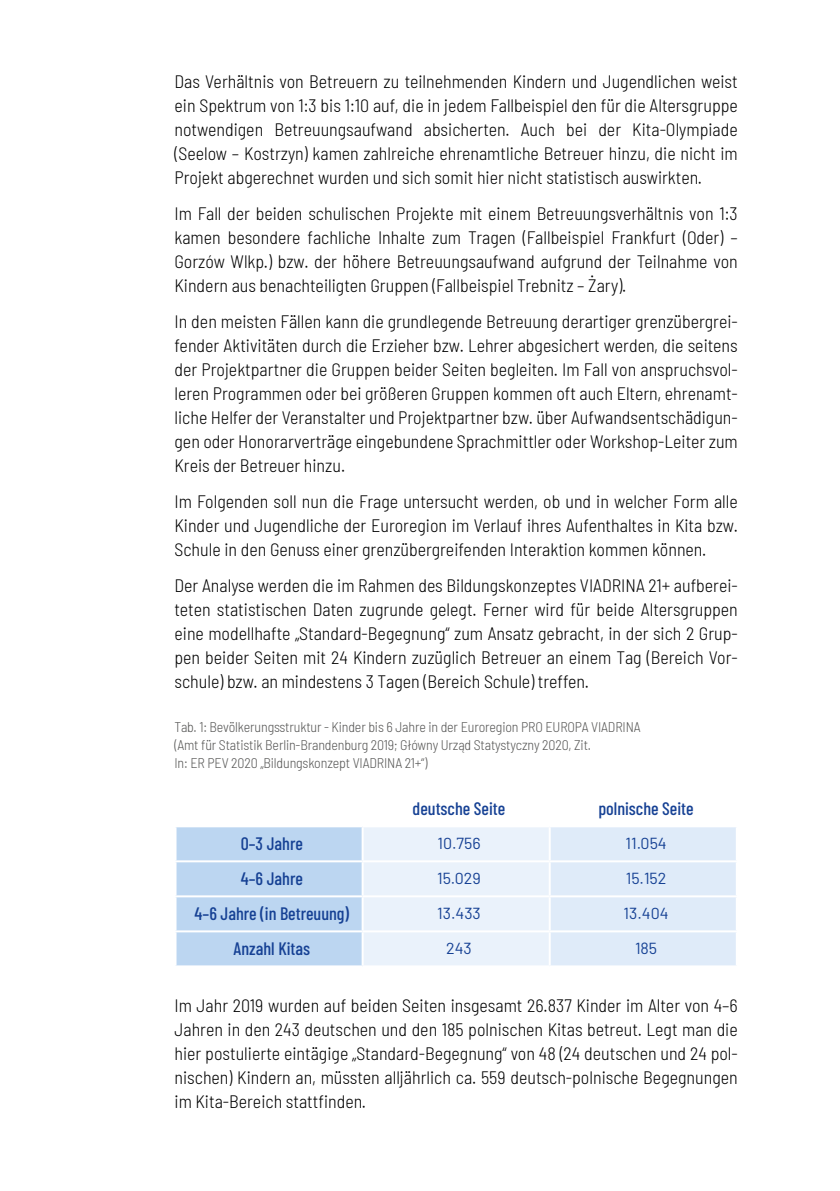
<style>
.page{position:relative;width:840px;height:1191px;background:#fff}
.page>*{position:absolute;margin:0;border:0;box-sizing:border-box;transform-origin:0 0}
.t1{font:300 semi-condensed 18px/24px "Barlow";color:#000;text-align:justify}
.t2{font:500 18px "Barlow Condensed";color:#164194}
.t3{font:16px "Barlow";color:#164194}
.t4{font:300 semi-condensed 14px/18px "Barlow";letter-spacing:-.01em;color:#575756}
</style>
<div class="page">
<svg style="left:176px;top:827px;width:559px;height:138px"></svg>
<hr style="left:361px;top:827px;width:2px;height:33px;background:#fff">
<hr style="left:548px;top:827px;width:2px;height:33px;background:#fff">
<hr style="left:174px;top:860px;width:188px;height:2px;background:#fff">
<hr style="left:362px;top:860px;width:187px;height:2px;background:#fff">
<hr style="left:361px;top:862px;width:2px;height:33px;background:#fff">
<hr style="left:549px;top:860px;width:188px;height:2px;background:#fff">
<hr style="left:548px;top:862px;width:2px;height:33px;background:#fff">
<hr style="left:174px;top:895px;width:188px;height:2px;background:#fff">
<hr style="left:362px;top:895px;width:187px;height:2px;background:#fff">
<hr style="left:361px;top:897px;width:2px;height:33px;background:#fff">
<hr style="left:549px;top:895px;width:188px;height:2px;background:#fff">
<hr style="left:548px;top:897px;width:2px;height:33px;background:#fff">
<hr style="left:361px;top:932px;width:2px;height:33px;background:#fff">
<hr style="left:548px;top:932px;width:2px;height:33px;background:#fff">
<hr style="left:174px;top:930px;width:188px;height:2px;background:#fff">
<hr style="left:362px;top:930px;width:187px;height:2px;background:#fff">
<hr style="left:549px;top:930px;width:188px;height:2px;background:#fff">
<p class="t1" style="left:174px;top:68px;width:564px">Das Verhältnis von Betreuern zu teilnehmenden Kindern und Jugendlichen weist ein Spektrum von 1:3 bis 1:10 auf, die in jedem Fallbeispiel den für die Altersgruppe notwendigen Betreuungsaufwand absicherten. Auch bei der Kita-Olympiade (Seelow – Kostrzyn) kamen zahlreiche ehrenamtliche Betreuer hinzu, die nicht im Projekt abgerechnet wurden und sich somit hier nicht statistisch auswirkten.</p>
<p class="t1" style="left:174px;top:200px;width:564px">Im Fall der beiden schulischen Projekte mit einem Betreuungsverhältnis von 1:3 kamen besondere fachliche Inhalte zum Tragen (Fallbeispiel Frankfurt (Oder) – Gorzów Wlkp.) bzw. der höhere Betreuungsaufwand aufgrund der Teilnahme von Kindern aus benachteiligten Gruppen (Fallbeispiel Trebnitz – Żary).</p>
<p class="t1" style="left:174px;top:308px;width:564px">In den meisten Fällen kann die grundlegende Betreuung derartiger grenzübergrei&shy;fender Aktivitäten durch die Erzieher bzw. Lehrer abgesichert werden, die seitens der Projektpartner die Gruppen beider Seiten begleiten. Im Fall von anspruchsvol&shy;leren Programmen oder bei größeren Gruppen kommen oft auch Eltern, ehrenamt&shy;liche Helfer der Veranstalter und Projektpartner bzw. über Aufwandsentschädigun&shy;gen oder Honorarverträge eingebundene Sprachmittler oder Workshop-Leiter zum Kreis der Betreuer hinzu.</p>
<p class="t1" style="left:174px;top:488px;width:564px">Im Folgenden soll nun die Frage untersucht werden, ob und in welcher Form alle Kinder und Jugendliche der Euroregion im Verlauf ihres Aufenthaltes in Kita bzw.<br>Schule in den Genuss einer grenzübergreifenden Interaktion kommen können.</p>
<p class="t1" style="left:174px;top:572px;width:564px">Der Analyse werden die im Rahmen des Bildungskonzeptes VIADRINA 21+ aufberei&shy;teten statistischen Daten zugrunde gelegt. Ferner wird für beide Altersgruppen eine modellhafte „Standard-Begegnung“ zum Ansatz gebracht, in der sich 2 Grup&shy;pen beider Seiten mit 24 Kindern zuzüglich Betreuer an einem Tag (Bereich Vor&shy;schule) bzw. an mindestens 3 Tagen (Bereich Schule) treffen.</p>
<p class="t4" style="left:174px;top:717px;width:467px">Tab. 1: Bevölkerungsstruktur - Kinder bis 6 Jahre in der Euroregion PRO EUROPA VIADRINA (Amt für Statistik Berlin-Brandenburg 2019; Główny Urząd Statystyczny 2020, Zit.<br>In: ER PEV 2020 „Bildungskonzept VIADRINA 21+“)</p>
<p class="t2" style="left:412px;top:795px;width:94px">deutsche Seite</p>
<p class="t2" style="left:598px;top:795px;width:97px">polnische Seite</p>
<p class="t2" style="left:241px;top:830px;width:64px">0–3 Jahre</p>
<p class="t3" style="left:437px;top:831px;width:45px">10.756</p>
<p class="t3" style="left:625px;top:831px;width:43px">11.054</p>
<p class="t2" style="left:241px;top:865px;width:63px">4–6 Jahre</p>
<p class="t3" style="left:437px;top:866px;width:45px">15.029</p>
<p class="t3" style="left:625px;top:866px;width:42px">15.152</p>
<p class="t2" style="left:194px;top:900px;width:156px">4–6 Jahre (in Betreuung)</p>
<p class="t3" style="left:437px;top:901px;width:45px">13.433</p>
<p class="t3" style="left:623px;top:901px;width:46px">13.404</p>
<p class="t2" style="left:233px;top:935px;width:78px">Anzahl Kitas</p>
<p class="t3" style="left:446px;top:936px;width:27px">243</p>
<p class="t3" style="left:634px;top:936px;width:24px">185</p>
<p class="t1" style="left:174px;top:992px;width:564px">Im Jahr 2019 wurden auf beiden Seiten insgesamt 26.837 Kinder im Alter von 4–6<br>Jahren in den 243 deutschen und den 185 polnischen Kitas betreut. Legt man die hier postulierte eintägige „Standard-Begegnung“ von 48 (24 deutschen und 24 pol&shy;nischen) Kindern an, müssten alljährlich ca. 559 deutsch-polnische Begegnungen im Kita-Bereich stattfinden.</p>
</div>
